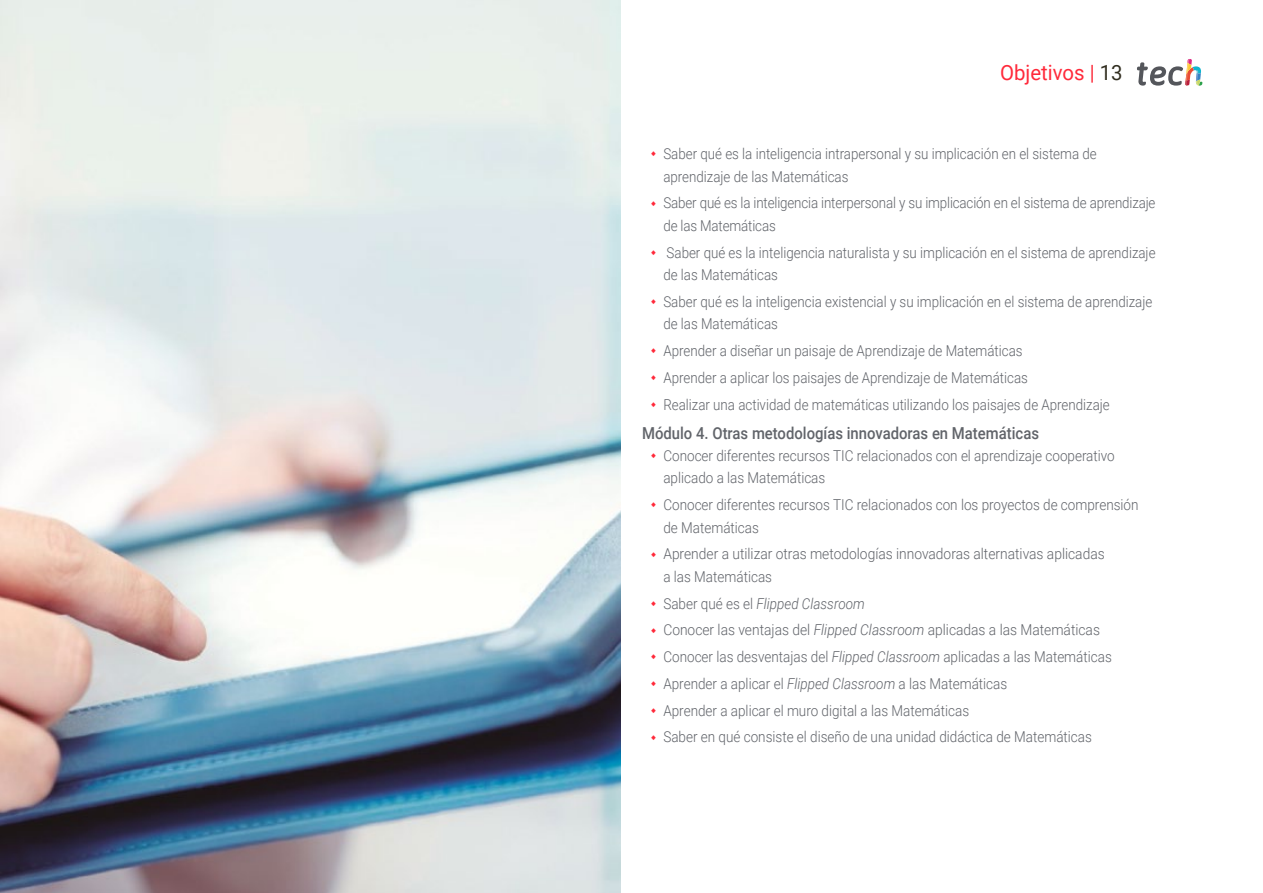
<style>
.page{position:relative;width:1263px;height:893px;background:#fff}
.page>*{position:absolute;margin:0;border:0;box-sizing:border-box;transform-origin:0 0}
.t1{font:21px "Roboto";color:#ff293a}
.t2{font:500 16.5px "Roboto";color:#61646a;scale:.9 1}
.t3{font:300 15px/22.5px "Roboto";color:#61646a;scale:.89 1}
.t4{font:300 15px/26.7px "Roboto";color:#61646a;scale:.9 1}
.t5{font:300 15px/22.5px "Roboto";color:#61646a;scale:.92 1}
.s1{color:#fc2a3b}
.s2{color:#312e20}
.s3{font-style:italic}
</style>
<div class="page">
<svg style="left:1137px;top:59px;width:65px;height:27px"></svg>
<img style="left:0;top:0;width:621px;height:893px">
<h1 class="t1" style="left:1000px;top:57px;width:124px">Objetivos <span class="s1">|</span> <span class="s2">13</span></h1>
<p class="t3" style="left:663px;top:142px;width:488px">Saber qué es la inteligencia intrapersonal y su implicación en el sistema de aprendizaje de las Matemáticas</p>
<p class="t3" style="left:663px;top:191px;width:554px">Saber qué es la inteligencia interpersonal y su implicación en el sistema de aprendizaje de las Matemáticas</p>
<p class="t3" style="left:663px;top:240px;width:554px">Saber qué es la inteligencia naturalista y su implicación en el sistema de aprendizaje de las Matemáticas</p>
<p class="t3" style="left:663px;top:290px;width:551px">Saber qué es la inteligencia existencial y su implicación en el sistema de aprendizaje de las Matemáticas</p>
<p class="t3" style="left:663px;top:337px;width:503px;line-height:26.7px">Aprender a diseñar un paisaje de Aprendizaje de Matemáticas<br>Aprender a aplicar los paisajes de Aprendizaje de Matemáticas<br>Realizar una actividad de matemáticas utilizando los paisajes de Aprendizaje</p>
<p class="t2" style="left:642px;top:421px;width:442px">Módulo 4. Otras metodologías innovadoras en Matemáticas</p>
<p class="t4" style="left:663px;top:444px;width:503px;line-height:22.5px">Conocer diferentes recursos TIC relacionados con el aprendizaje cooperativo aplicado a las Matemáticas</p>
<p class="t4" style="left:663px;top:493px;width:529px;line-height:22.5px">Conocer diferentes recursos TIC relacionados con los proyectos de comprensión de Matemáticas</p>
<p class="t5" style="left:663px;top:542px;width:481px">Aprender a utilizar otras metodologías innovadoras alternativas aplicadas a las Matemáticas</p>
<p class="t4" style="left:663px;top:589px;width:500px">Saber qué es el <span class="s3">Flipped Classroom<br></span>Conocer las ventajas del <span class="s3">Flipped Classroom</span> aplicadas a las Matemáticas Conocer las desventajas del <span class="s3">Flipped Classroom</span> aplicadas a las Matemáticas Aprender a aplicar el <span class="s3">Flipped Classroom</span> a las Matemáticas<br>Aprender a aplicar el muro digital a las Matemáticas<br>Saber en qué consiste el diseño de una unidad didáctica de Matemáticas</p>
</div>
